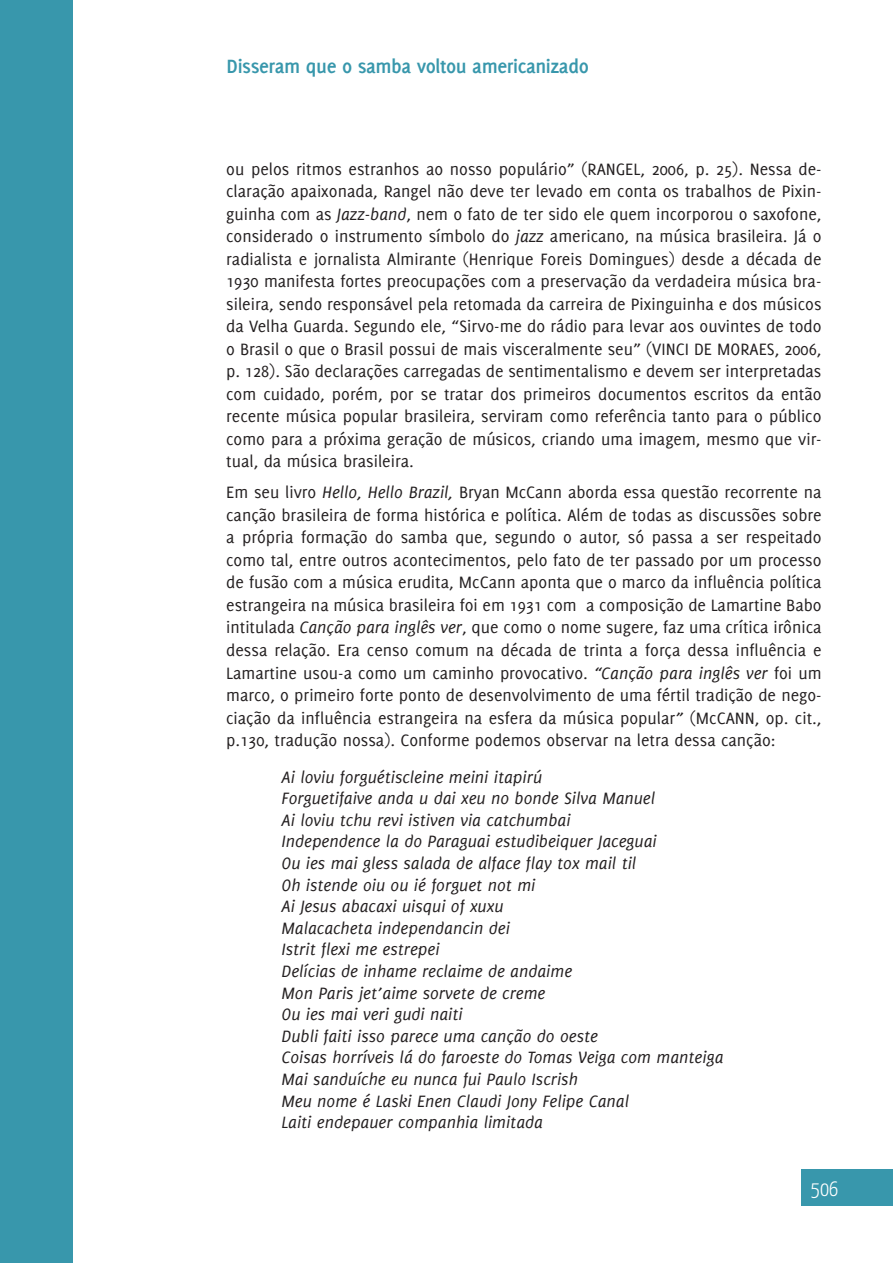
<style>
.page{position:relative;width:893px;height:1263px;background:#fff}
.page>*{position:absolute;margin:0;border:0;box-sizing:border-box;transform-origin:0 0}
.t1{font:700 21px "Delicious";letter-spacing:-.02em;color:#3897ac}
.t2{font:300 21px "Yanone Kaffeesatz";color:#fff}
.t3{font:18px/22.5px "Delicious";color:#231f20;text-align:justify}
.t4{font:italic 18px/21.6px "Delicious";color:#231f20}
.s1{font-style:italic}
</style>
<div class="page">
<div style="left:0;top:0;width:72px;height:1263px;background:#3897ac"></div>
<div style="left:802px;top:1170px;width:91px;height:36px;background:#3897ac"></div>
<p class="t1" style="left:227px;top:54px;width:364px">Disseram que o samba voltou americanizado</p>
<p class="t3" style="left:226px;top:158px;width:597px">ou pelos ritmos estranhos ao nosso populário” (RANGEL, 2006, p. 25). Nessa de&shy;claração apaixonada, Rangel não deve ter levado em conta os trabalhos de Pixin&shy;guinha com as <span class="s1">Jazz-band</span>, nem o fato de ter sido ele quem incorporou o saxofone, considerado o instrumento símbolo do <span class="s1">jazz</span> americano, na música brasileira. Já o radialista e jornalista Almirante (Henrique Foreis Domingues) desde a década de 1930 manifesta fortes preocupações com a preservação da verdadeira música bra&shy;sileira, sendo responsável pela retomada da carreira de Pixinguinha e dos músicos da Velha Guarda. Segundo ele, “Sirvo-me do rádio para levar aos ouvintes de todo o Brasil o que o Brasil possui de mais visceralmente seu” (VINCI DE MORAES, 2006, p. 128). São declarações carregadas de sentimentalismo e devem ser interpretadas com cuidado, porém, por se tratar dos primeiros documentos escritos da então recente música popular brasileira, serviram como referência tanto para o público como para a próxima geração de músicos, criando uma imagem, mesmo que vir&shy;tual, da música brasileira.</p>
<p class="t3" style="left:226px;top:481px;width:597px">Em seu livro <span class="s1">Hello, Hello Brazil,</span> Bryan McCann aborda essa questão recorrente na canção brasileira de forma histórica e política. Além de todas as discussões sobre a própria formação do samba que, segundo o autor, só passa a ser respeitado como tal, entre outros acontecimentos, pelo fato de ter passado por um processo de fusão com a música erudita, McCann aponta que o marco da influência política estrangeira na música brasileira foi em 1931 com a composição de Lamartine Babo intitulada <span class="s1">Canção para inglês ver</span>, que como o nome sugere, faz uma crítica irônica dessa relação. Era censo comum na década de trinta a força dessa influência e Lamartine usou-a como um caminho provocativo. <span class="s1">“Canção para inglês ver</span> foi um marco, o primeiro forte ponto de desenvolvimento de uma fértil tradição de nego&shy;ciação da influência estrangeira na esfera da música popular<span class="s1">”</span> (McCANN, op. cit., p.130, tradução nossa). Conforme podemos observar na letra dessa canção:</p>
<p class="t4" style="left:281px;top:766px;width:443px">Ai loviu forguétiscleine meini itapirú<br>Forguetifaive anda u dai xeu no bonde Silva Manuel<br>Ai loviu tchu revi istiven via catchumbai<br>Independence la do Paraguai estudibeiquer Jaceguai<br>Ou ies mai gless salada de alface flay tox mail til<br>Oh istende oiu ou ié forguet not mi<br>Ai Jesus abacaxi uisqui of xuxu<br>Malacacheta independancin dei<br>Istrit flexi me estrepei<br>Delícias de inhame reclaime de andaime<br>Mon Paris jet’aime sorvete de creme<br>Ou ies mai veri gudi naiti<br>Dubli faiti isso parece uma canção do oeste<br>Coisas horríveis lá do faroeste do Tomas Veiga com manteiga Mai sanduíche eu nunca fui Paulo Iscrish<br>Meu nome é Laski Enen Claudi Jony Felipe Canal<br>Laiti endepauer companhia limitada</p>
<p class="t2" style="left:811px;top:1176px;width:29px">506</p>
</div>
